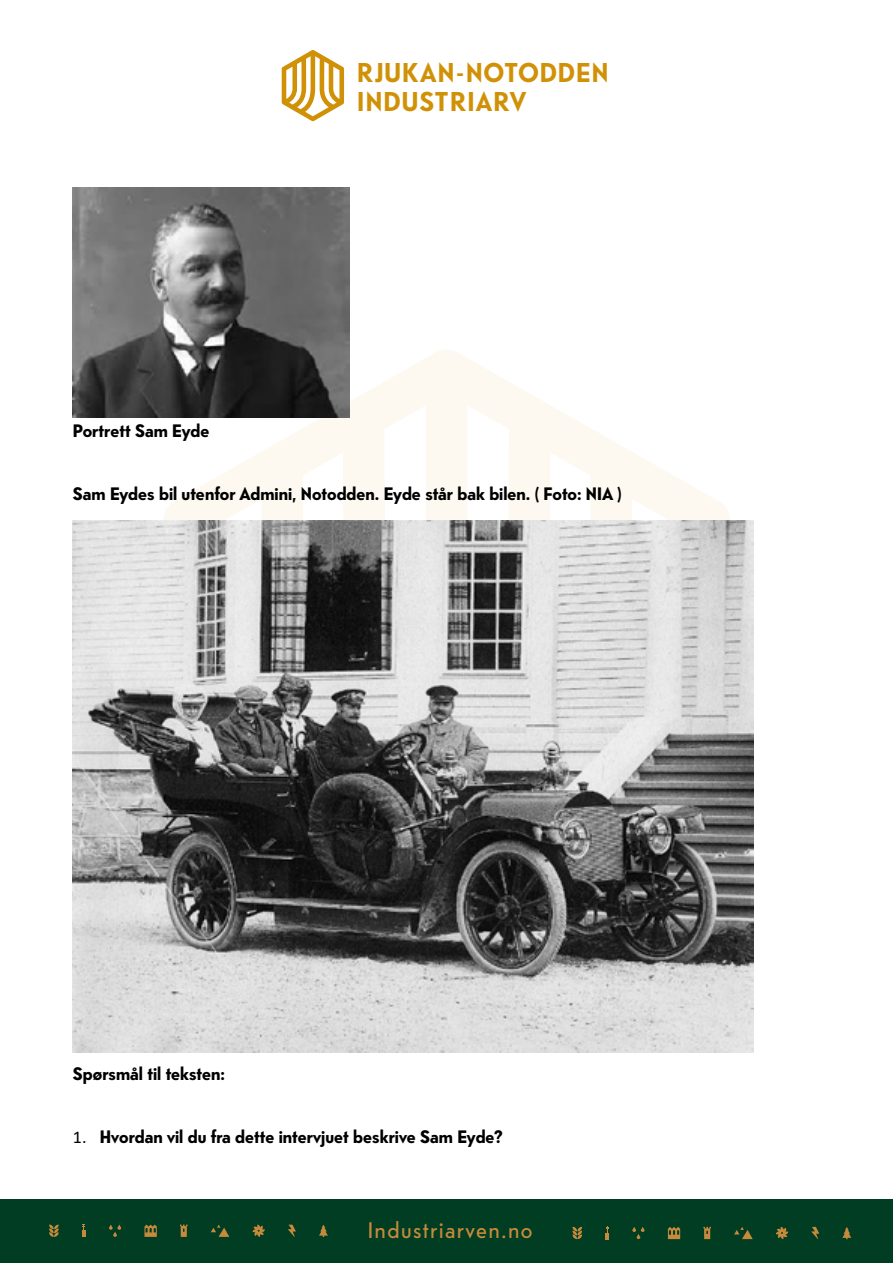
<style>
.page{position:relative;width:893px;height:1263px;background:#fff}
.page>*{position:absolute;margin:0;border:0;box-sizing:border-box;transform-origin:0 0}
.t1{font:700 27.15px/29.2px "Telefon";letter-spacing:.03em;color:#d09107}
.t2{font:22.5px "Telefon";letter-spacing:.06em;color:#c78a3c}
.t3{font:700 18px "Telefon";color:#000}
.s1{font-family:"Calibri";font-weight:400}
</style>
<div class="page">
<svg style="left:164px;top:350px;width:566px;height:171px"></svg>
<div style="left:0;top:1199px;width:893px;height:64px;background:#003d22"></div>
<svg style="left:282px;top:50px;width:62px;height:71px"></svg>
<svg style="left:811px;top:1227px;width:8px;height:12px"></svg>
<svg style="left:668px;top:1227px;width:12px;height:12px"></svg>
<svg style="left:703px;top:1227px;width:8px;height:12px"></svg>
<svg style="left:632px;top:1227px;width:13px;height:12px"></svg>
<svg style="left:605px;top:1227px;width:4px;height:12px"></svg>
<svg style="left:734px;top:1227px;width:19px;height:12px"></svg>
<svg style="left:776px;top:1227px;width:12px;height:12px"></svg>
<svg style="left:572px;top:1227px;width:10px;height:12px"></svg>
<svg style="left:842px;top:1227px;width:9px;height:12px"></svg>
<svg style="left:288px;top:1225px;width:8px;height:12px"></svg>
<svg style="left:144px;top:1224px;width:13px;height:13px"></svg>
<svg style="left:180px;top:1224px;width:8px;height:13px"></svg>
<svg style="left:109px;top:1224px;width:12px;height:13px"></svg>
<svg style="left:82px;top:1224px;width:4px;height:13px"></svg>
<svg style="left:211px;top:1224px;width:18px;height:13px"></svg>
<svg style="left:253px;top:1224px;width:12px;height:13px"></svg>
<svg style="left:49px;top:1224px;width:10px;height:13px"></svg>
<svg style="left:319px;top:1225px;width:9px;height:12px"></svg>
<img style="left:73px;top:187px;width:277px;height:231px">
<img style="left:73px;top:521px;width:680px;height:531px">
<p class="t3" style="left:73px;top:419px;width:138px">Portrett Sam Eyde</p>
<h1 class="t1" style="left:357px;top:57px;width:253px">RJUKAN-NOTODDEN<br>INDUSTRIARV</h1>
<p class="t3" style="left:73px;top:481px;width:550px">Sam Eydes bil utenfor Admini, Notodden. Eyde står bak bilen. ( Foto: NIA )</p>
<p class="t3" style="left:73px;top:1061px;width:154px">Spørsmål til teksten:</p>
<p class="t3" style="left:73px;top:1124px;width:431px"><span class="s1">1.</span> Hvordan vil du fra dette intervjuet beskrive Sam Eyde?</p>
<p class="t2" style="left:368px;top:1216px;width:166px">Industriarven.no</p>
</div>
